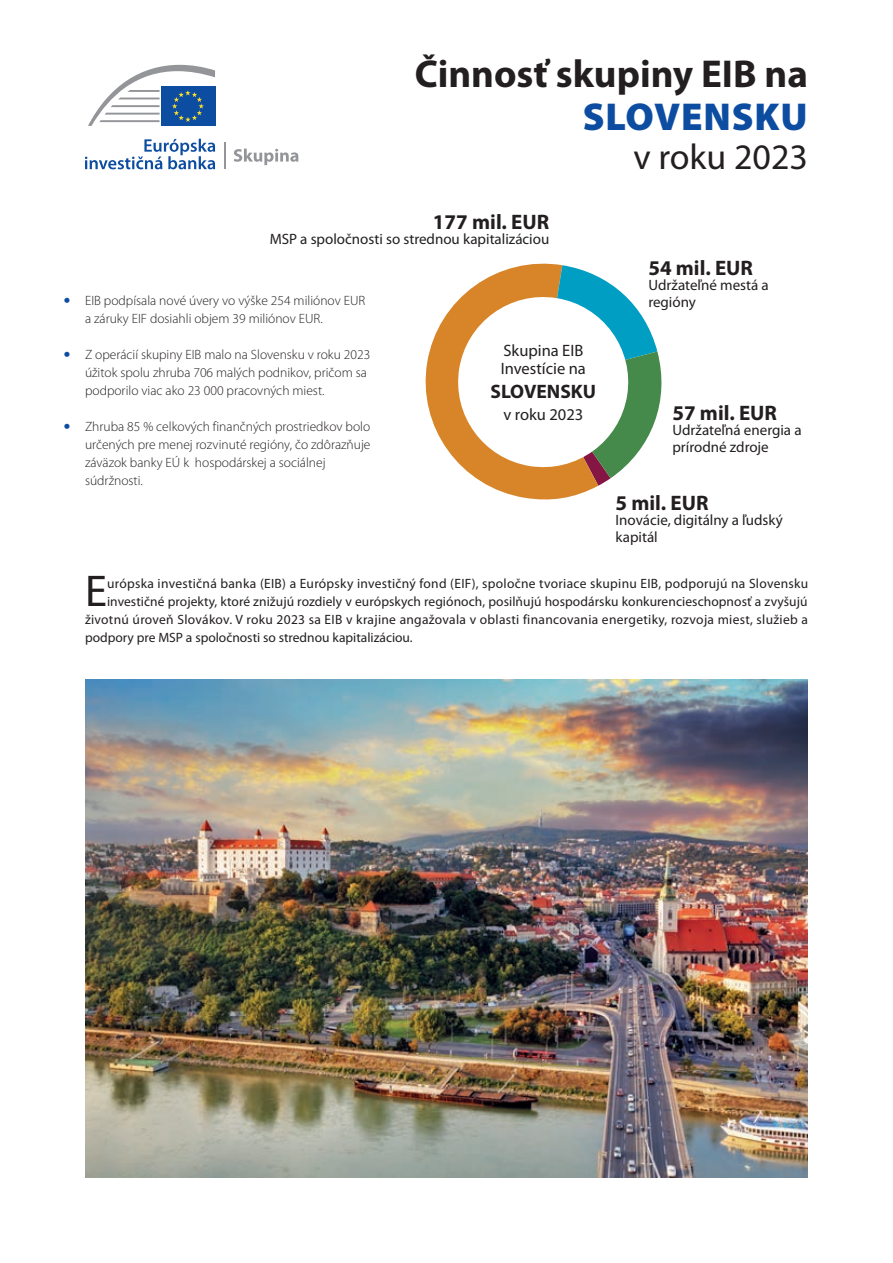
<style>
.page{position:relative;width:893px;height:1263px;background:#fff}
.page>*{position:absolute;margin:0;border:0;box-sizing:border-box;transform-origin:0 0}
._01_TEXTE_COURANT-LETTRINE{font:44.7px "Myriad Pro";color:#231f20}
.t1{font:700 39px "Myriad Pro";color:#231f20}
.t2{font:900 39px "Myriad Pro";letter-spacing:.02em;color:#0d4da1}
.t3{font:36px "Myriad Pro";color:#231f20}
.SOMME_GRAPH{font:700 21px "Myriad Pro";color:#231f20}
.TEXTE_INTERIEUR_GRAPH{font:700 19.5px "Myriad Pro";color:#231f20}
.TEXTE_INTERIEUR_GRAPH-2{font:16.5px "Myriad Pro";color:#231f20}
.TEXTE_GRAPH{font:15px/16.5px "Myriad Pro";color:#231f20}
._01_TEXTE_COURANT-LETTRINE-2{font:13.5px "Myriad Pro";letter-spacing:.015em;color:#231f20}
.t4{font:300 13.5px/18px "Myriad Pro";color:#231f20}
.s1{font-weight:900;font-size:18px;color:#0d4da1}
</style>
<div class="page">
<svg style="left:88px;top:65px;width:127px;height:61px"></svg>
<hr style="left:224px;top:143px;width:2px;height:26px;background:#939598">
<svg style="left:85px;top:139px;width:130px;height:30px"></svg>
<svg style="left:234px;top:149px;width:64px;height:16px"></svg>
<img style="left:85px;top:680px;width:723px;height:498px">
<svg style="left:425px;top:263px;width:237px;height:237px"></svg>
<h2 class="t1" style="left:415px;top:52px;width:395px">Činnosť skupiny EIB na</h2>
<h2 class="t2" style="left:583px;top:95px;width:226px">SLOVENSKU</h2>
<h3 class="t3" style="left:633px;top:137px;width:176px">v roku 2023</h3>
<p class="SOMME_GRAPH" style="left:433px;top:210px;width:118px">177 mil. EUR</p>
<p class="TEXTE_GRAPH" style="left:270px;top:231px;width:281px">MSP a spoločnosti so strednou kapitalizáciou</p>
<p class="t4" style="left:85px;top:292px;width:282px;text-indent:-21px"><span class="s1">•</span> EIB podpísala nové úvery vo výške 254 miliónov EUR a záruky EIF dosiahli objem 39 miliónov EUR.</p>
<p class="t4" style="left:85px;top:346px;width:287px;text-indent:-21px"><span class="s1">•</span> Z operácií skupiny EIB malo na Slovensku v roku 2023 úžitok spolu zhruba 706 malých podnikov, pričom sa podporilo viac ako 23 000 pracovných miest.</p>
<p class="t4" style="left:85px;top:418px;width:287px;text-indent:-21px"><span class="s1">•</span> Zhruba 85 % celkových finančných prostriedkov bolo určených pre menej rozvinuté regióny, čo zdôrazňuje záväzok banky EÚ k hospodárskej a sociálnej súdržnosti.</p>
<p class="TEXTE_INTERIEUR_GRAPH-2" style="left:503px;top:341px;width:81px">Skupina EIB</p>
<p class="TEXTE_INTERIEUR_GRAPH-2" style="left:501px;top:359px;width:87px">Investície na</p>
<p class="TEXTE_INTERIEUR_GRAPH" style="left:490px;top:380px;width:107px">SLOVENSKU</p>
<p class="TEXTE_INTERIEUR_GRAPH-2" style="left:503px;top:405px;width:81px">v roku 2023</p>
<p class="SOMME_GRAPH" style="left:648px;top:256px;width:106px">54 mil. EUR</p>
<p class="TEXTE_GRAPH" style="left:648px;top:277px;width:122px">Udržateľné mestá a regióny</p>
<p class="SOMME_GRAPH" style="left:672px;top:401px;width:106px">57 mil. EUR</p>
<p class="TEXTE_GRAPH" style="left:672px;top:422px;width:131px">Udržateľná energia a prírodné zdroje</p>
<p class="SOMME_GRAPH" style="left:615px;top:491px;width:94px">5 mil. EUR</p>
<p class="TEXTE_GRAPH" style="left:615px;top:512px;width:169px">Inovácie, digitálny a ľudský kapitál</p>
<p class="_01_TEXTE_COURANT-LETTRINE" style="left:85px;top:567px;width:23px">E</p>
<p class="_01_TEXTE_COURANT-LETTRINE-2" style="left:107px;top:576px;width:703px">urópska investičná banka (EIB) a Európsky investičný fond (EIF), spoločne tvoriace skupinu EIB, podporujú na Slovensku</p>
<p class="_01_TEXTE_COURANT-LETTRINE-2" style="left:107px;top:594px;width:702px">investičné projekty, ktoré znižujú rozdiely v európskych regiónoch, posilňujú hospodársku konkurencieschopnosť a zvyšujú</p>
<p class="_01_TEXTE_COURANT-LETTRINE-2" style="left:85px;top:612px;width:724px">životnú úroveň Slovákov. V roku 2023 sa EIB v krajine angažovala v oblasti financovania energetiky, rozvoja miest, služieb a</p>
<p class="_01_TEXTE_COURANT-LETTRINE-2" style="left:85px;top:630px;width:329px">podpory pre MSP a spoločnosti so strednou kapitalizáciou.</p>
</div>
